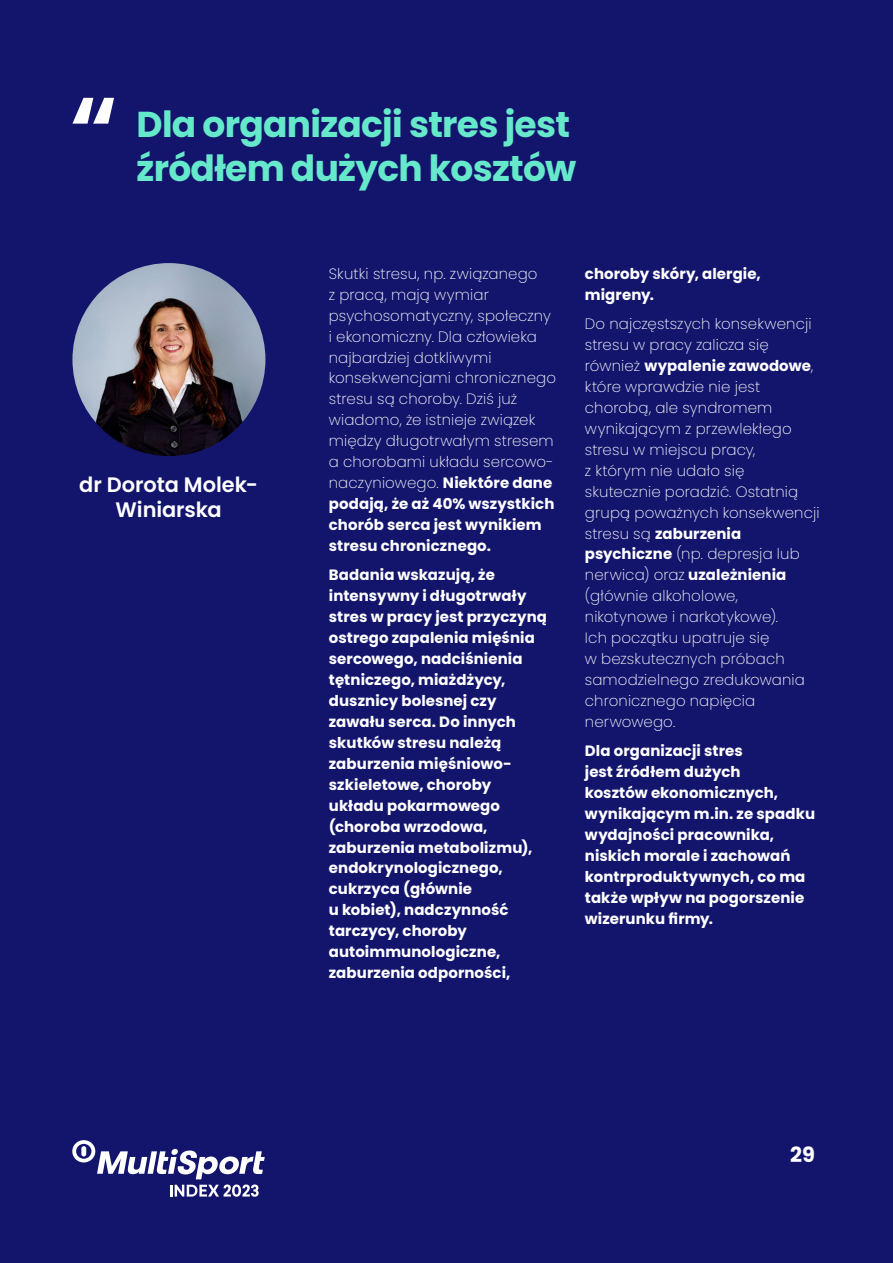
<style>
.page{position:relative;width:893px;height:1263px;background:#13156d}
.page>*{position:absolute;margin:0;border:0;box-sizing:border-box;transform-origin:0 0}
.Cytat_SMALL{font:700 36px/43.2px "Poppins";letter-spacing:-.02em;color:#66e9ca}
.Expert_name{font:600 21px/25px "Poppins";letter-spacing:-.005em;color:#fff;text-align:center}
.t1{font:700 21px "Poppins";color:#fff}
.BODY_tekst{font:200 15px/21px "Poppins";letter-spacing:.01em;color:#fff}
.BODY_tekst-2{font:700 15px/21px "Poppins";letter-spacing:.005em;color:#fff}
.s1{font-weight:700}
</style>
<div class="page">
<svg style="left:72px;top:1140px;width:193px;height:57px"></svg>
<svg style="left:72px;top:98px;width:42px;height:26px"></svg>
<img style="left:72px;top:263px;width:193px;height:193px;border-radius:96px">
<p class="Cytat_SMALL" style="left:137px;top:103px;width:441px">Dla organizacji stres jest źródłem dużych kosztów</p>
<p class="Expert_name" style="left:79px;top:472px;width:180px">dr Dorota Molek-<br>Winiarska</p>
<p class="BODY_tekst" style="left:329px;top:263px;width:229px">Skutki stresu, np. związanego<br>z pracą, mają wymiar psychosomatyczny, społeczny i ekonomiczny. Dla człowieka najbardziej dotkliwymi konsekwencjami chronicznego stresu są choroby. Dziś już wiadomo, że istnieje związek między długotrwałym stresem a chorobami układu sercowo&shy;naczyniowego. <span class="s1">Niektóre dane podają, że aż 40% wszystkich chorób serca jest wynikiem stresu chronicznego.</span></p>
<p class="BODY_tekst-2" style="left:329px;top:565px;width:220px">Badania wskazują, że intensywny i długotrwały stres w pracy jest przyczyną ostrego zapalenia mięśnia sercowego, nadciśnienia tętniczego, miażdżycy, dusznicy bolesnej czy zawału serca. Do innych skutków stresu należą zaburzenia mięśniowo&shy;szkieletowe, choroby układu pokarmowego (choroba wrzodowa, zaburzenia metabolizmu), endokrynologicznego, cukrzyca (głównie<br>u kobiet), nadczynność tarczycy, choroby autoimmunologiczne, zaburzenia odporności,</p>
<p class="BODY_tekst-2" style="left:585px;top:263px;width:177px">choroby skóry, alergie, migreny.</p>
<p class="BODY_tekst" style="left:585px;top:313px;width:236px">Do najczęstszych konsekwencji stresu w pracy zalicza się również <span class="s1">wypalenie zawodowe</span>, które wprawdzie nie jest chorobą, ale syndromem wynikającym z przewlekłego stresu w miejscu pracy,<br>z którym nie udało się skutecznie poradzić. Ostatnią grupą poważnych konsekwencji stresu są <span class="s1">zaburzenia psychiczne</span> (np. depresja lub nerwica) oraz <span class="s1">uzależnienia </span>(głównie alkoholowe, nikotynowe i narkotykowe).<br>Ich początku upatruje się<br>w bezskutecznych próbach samodzielnego zredukowania chronicznego napięcia nerwowego.</p>
<p class="BODY_tekst-2" style="left:585px;top:741px;width:232px">Dla organizacji stres<br>jest źródłem dużych<br>kosztów ekonomicznych, wynikającym m.in. ze spadku wydajności pracownika, niskich morale i zachowań kontrproduktywnych, co ma także wpływ na pogorszenie wizerunku firmy.</p>
<h2 class="t1" style="left:790px;top:1142px;width:26px">29</h2>
</div>
